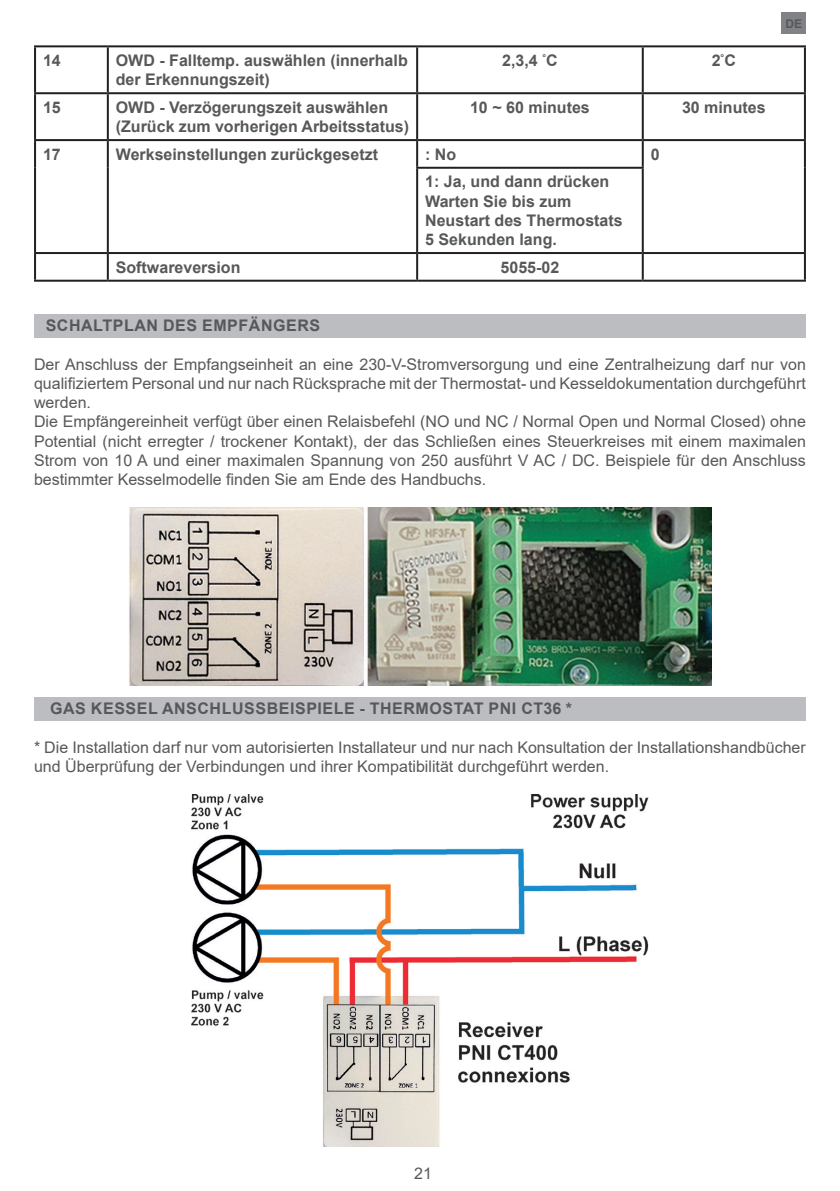
<style>
.page{position:relative;width:840px;height:1191px;background:#fff}
.page>*{position:absolute;margin:0;border:0;box-sizing:border-box;transform-origin:0 0}
.t1{font:16px/19.2px "Arial";color:#57585a;text-align:justify}
.Bold{font:700 16px/19.2px "Arial";color:#57585a}
.UPPERCASE_TITLE{font:700 16px "Arial";letter-spacing:.035em;color:#57585a}
.t2{font:700 12px "Arial";color:#57585a}
</style>
<div class="page">
<div style="left:781px;top:12px;width:24px;height:22px;background:#808285"></div>
<div style="left:34px;top:314px;width:771px;height:23px;background:#bcbdc0"></div>
<div style="left:34px;top:697px;width:771px;height:23px;background:#bcbdc0"></div>
<hr style="left:34px;top:45px;width:74px;height:2px;background:#231f20">
<hr style="left:34px;top:47px;width:2px;height:45px;background:#231f20">
<hr style="left:108px;top:45px;width:309px;height:2px;background:#231f20">
<hr style="left:107px;top:47px;width:2px;height:45px;background:#231f20">
<hr style="left:417px;top:45px;width:225px;height:2px;background:#231f20">
<hr style="left:416px;top:47px;width:2px;height:45px;background:#231f20">
<hr style="left:642px;top:45px;width:163px;height:2px;background:#231f20">
<hr style="left:641px;top:47px;width:2px;height:45px;background:#231f20">
<hr style="left:803px;top:47px;width:2px;height:45px;background:#231f20">
<hr style="left:34px;top:92px;width:74px;height:2px;background:#231f20">
<hr style="left:34px;top:94px;width:2px;height:45px;background:#231f20">
<hr style="left:108px;top:92px;width:309px;height:2px;background:#231f20">
<hr style="left:107px;top:94px;width:2px;height:45px;background:#231f20">
<hr style="left:417px;top:92px;width:225px;height:2px;background:#231f20">
<hr style="left:416px;top:94px;width:2px;height:45px;background:#231f20">
<hr style="left:642px;top:92px;width:163px;height:2px;background:#231f20">
<hr style="left:641px;top:94px;width:2px;height:45px;background:#231f20">
<hr style="left:803px;top:94px;width:2px;height:45px;background:#231f20">
<hr style="left:34px;top:139px;width:74px;height:2px;background:#231f20">
<hr style="left:34px;top:141px;width:2px;height:27px;background:#231f20">
<hr style="left:108px;top:139px;width:309px;height:2px;background:#231f20">
<hr style="left:107px;top:141px;width:2px;height:27px;background:#231f20">
<hr style="left:417px;top:139px;width:225px;height:2px;background:#231f20">
<hr style="left:416px;top:141px;width:2px;height:26px;background:#231f20">
<hr style="left:642px;top:139px;width:163px;height:2px;background:#231f20">
<hr style="left:641px;top:141px;width:2px;height:26px;background:#231f20">
<hr style="left:803px;top:141px;width:2px;height:27px;background:#231f20">
<hr style="left:34px;top:168px;width:2px;height:84px;background:#231f20">
<hr style="left:107px;top:168px;width:2px;height:84px;background:#231f20">
<hr style="left:416px;top:167px;width:227px;height:2px;background:#231f20">
<hr style="left:416px;top:169px;width:2px;height:83px;background:#231f20">
<hr style="left:641px;top:169px;width:2px;height:83px;background:#231f20">
<hr style="left:803px;top:168px;width:2px;height:84px;background:#231f20">
<hr style="left:34px;top:252px;width:74px;height:2px;background:#231f20">
<hr style="left:34px;top:254px;width:2px;height:26px;background:#231f20">
<hr style="left:108px;top:252px;width:309px;height:2px;background:#231f20">
<hr style="left:107px;top:254px;width:2px;height:26px;background:#231f20">
<hr style="left:417px;top:252px;width:225px;height:2px;background:#231f20">
<hr style="left:416px;top:254px;width:2px;height:26px;background:#231f20">
<hr style="left:642px;top:252px;width:163px;height:2px;background:#231f20">
<hr style="left:641px;top:254px;width:2px;height:26px;background:#231f20">
<hr style="left:803px;top:254px;width:2px;height:26px;background:#231f20">
<hr style="left:34px;top:280px;width:74px;height:2px;background:#231f20">
<hr style="left:108px;top:280px;width:309px;height:2px;background:#231f20">
<hr style="left:417px;top:280px;width:225px;height:2px;background:#231f20">
<hr style="left:642px;top:280px;width:163px;height:2px;background:#231f20">
<img style="left:129px;top:507px;width:582px;height:178px">
<img style="left:191px;top:794px;width:457px;height:353px">
<p class="Bold" style="left:43px;top:51px;width:19px">14</p>
<p class="Bold" style="left:116px;top:51px;width:293px">OWD - Falltemp. auswählen (innerhalb der Erkennungszeit)</p>
<p class="Bold" style="left:502px;top:51px;width:57px">2,3,4 <sup>°</sup>C</p>
<p class="Bold" style="left:711px;top:51px;width:26px">2<sup>°</sup>C</p>
<p class="Bold" style="left:43px;top:98px;width:19px">15</p>
<p class="Bold" style="left:116px;top:98px;width:294px">OWD - Verzögerungszeit auswählen (Zurück zum vorherigen Arbeitsstatus)</p>
<p class="Bold" style="left:470px;top:98px;width:121px">10 ~ 60 minutes</p>
<p class="Bold" style="left:681px;top:98px;width:85px">30 minutes</p>
<p class="Bold" style="left:43px;top:145px;width:19px">17</p>
<p class="Bold" style="left:116px;top:145px;width:263px">Werkseinstellungen zurückgesetzt</p>
<p class="Bold" style="left:425px;top:145px;width:33px">: No</p>
<p class="Bold" style="left:650px;top:145px;width:10px">0</p>
<p class="Bold" style="left:425px;top:172px;width:186px">1: Ja, und dann drücken</p>
<p class="Bold" style="left:425px;top:192px;width:199px">Warten Sie bis zum<br>Neustart des Thermostats<br>5 Sekunden lang.</p>
<p class="Bold" style="left:116px;top:258px;width:126px">Softwareversion</p>
<p class="Bold" style="left:500px;top:258px;width:60px">5055-02</p>
<p class="t2" style="left:785px;top:15px;width:18px">DE</p>
<p class="UPPERCASE_TITLE" style="left:46px;top:314px;width:276px">SCHALTPLAN DES EMPFÄNGERS</p>
<p class="t1" style="left:34px;top:354px;width:773px">Der Anschluss der Empfangseinheit an eine 230-V-Stromversorgung und eine Zentralheizung darf nur von qualifiziertem Personal und nur nach Rücksprache mit der Thermostat- und Kesseldokumentation durchgeführt werden.</p>
<p class="t1" style="left:34px;top:412px;width:773px">Die Empfängereinheit verfügt über einen Relaisbefehl (NO und NC / Normal Open und Normal Closed) ohne Potential (nicht erregter / trockener Kontakt), der das Schließen eines Steuerkreises mit einem maximalen Strom von 10 A und einer maximalen Spannung von 250 ausführt V AC / DC. Beispiele für den Anschluss bestimmter Kesselmodelle finden Sie am Ende des Handbuchs.</p>
<p class="UPPERCASE_TITLE" style="left:50px;top:697px;width:523px">GAS KESSEL ANSCHLUSSBEISPIELE - THERMOSTAT PNI CT36 *</p>
<p class="t1" style="left:34px;top:737px;width:772px">* Die Installation darf nur vom autorisierten Installateur und nur nach Konsultation der Installationshandbücher und Überprüfung der Verbindungen und ihrer Kompatibilität durchgeführt werden.</p>
<p class="t1" style="left:414px;top:1163px;width:19px">21</p>
</div>
